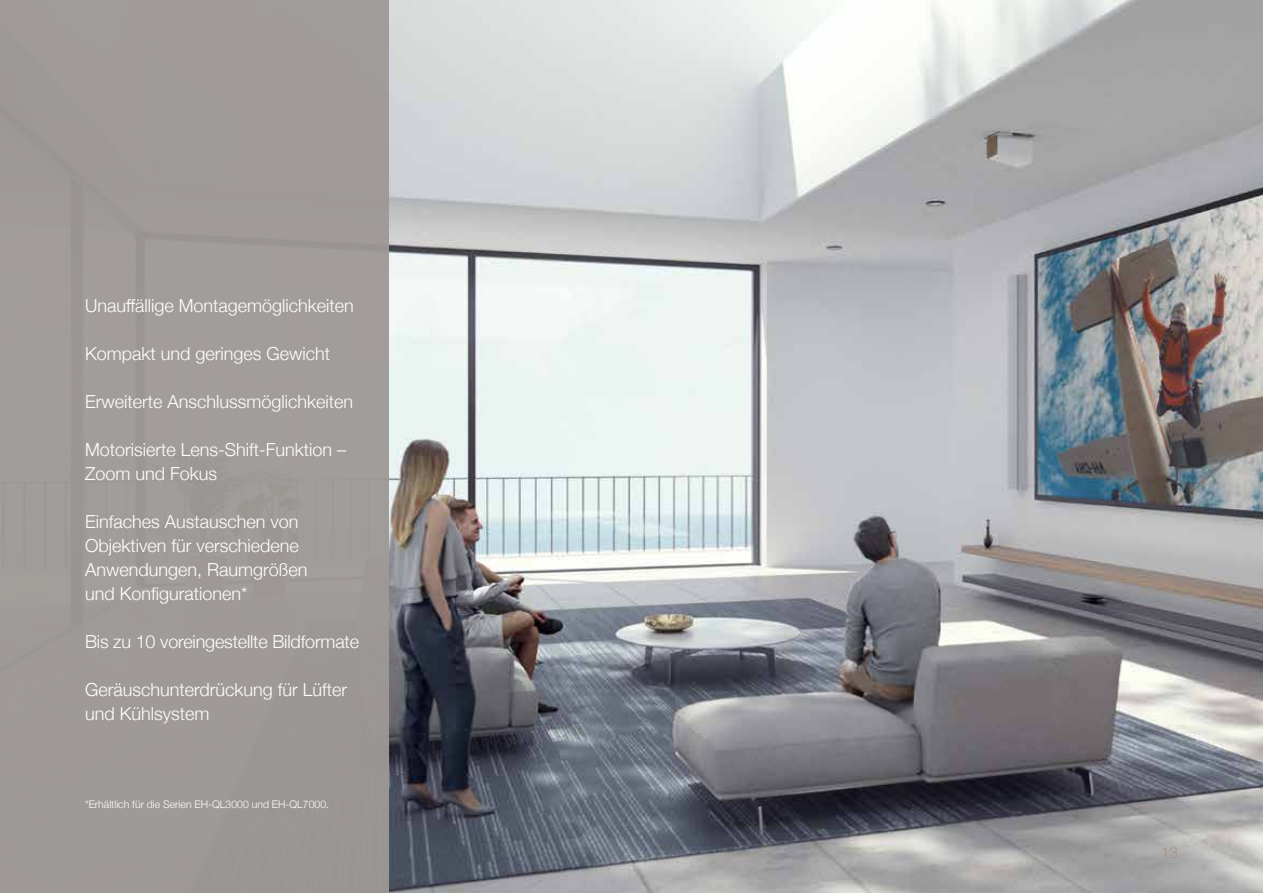
<style>
.page{position:relative;width:1263px;height:893px;background:#fff}
.page>*{position:absolute;margin:0;border:0;box-sizing:border-box;transform-origin:0 0}
.t1{font:300 18px/24px "Helvetica Neue";color:#fff}
.t2{font:100 15px "Helvetica Neue";color:#aa8166}
.t3{font:300 10.5px "Helvetica Neue";color:#fff}
</style>
<div class="page">
<img style="left:388px;top:0;width:875px;height:893px">
<div style="left:0;top:0;width:388px;height:893px;background:#9e9996"></div>
<p class="t1" style="left:85px;top:292px;width:270px">Unauffällige Montagemöglichkeiten</p>
<p class="t1" style="left:85px;top:340px;width:247px">Kompakt und geringes Gewicht</p>
<p class="t1" style="left:85px;top:388px;width:270px">Erweiterte Anschlussmöglichkeiten</p>
<p class="t1" style="left:85px;top:437px;width:263px">Motorisierte Lens-Shift-Funktion –<br>Zoom und Fokus</p>
<p class="t1" style="left:85px;top:509px;width:224px">Einfaches Austauschen von<br>Objektiven für verschiedene<br>Anwendungen, Raumgrößen und Konfigurationen*</p>
<p class="t1" style="left:85px;top:628px;width:275px">Bis zu 10 voreingestellte Bildformate</p>
<p class="t1" style="left:85px;top:676px;width:264px">Geräuschunterdrückung für Lüfter und Kühlsystem</p>
<p class="t3" style="left:85px;top:796px;width:246px">*Erhältlich für die Serien EH-QL3000 und EH-QL7000.</p>
<p class="t2" style="left:1161px;top:841px;width:18px">13</p>
</div>
